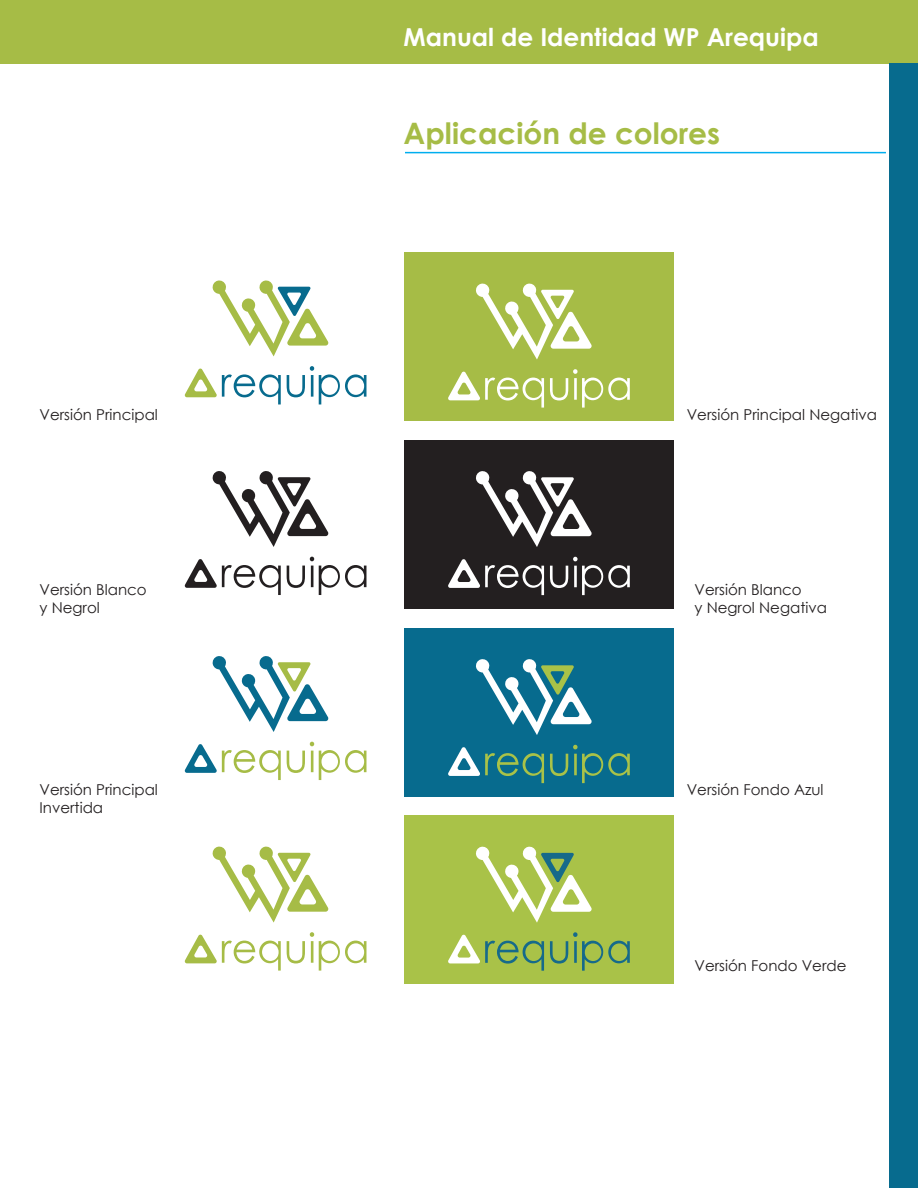
<style>
.page{position:relative;width:918px;height:1188px;background:#fff}
.page>*{position:absolute;margin:0;border:0;box-sizing:border-box;transform-origin:0 0}
.t1{font:700 29.55px "Century Gothic";color:#a6bc46}
.t2{font:700 24.75px "Century Gothic";color:#fff}
.t3{font:15px/18px "Century Gothic";color:#231f20}
</style>
<div class="page">
<div style="left:404px;top:253px;width:270px;height:168px;background:#a6bc46"></div>
<div style="left:0;top:0;width:918px;height:63px;background:#a6bc46"></div>
<hr style="left:405px;top:152px;width:481px;height:1px;background:#00aeef">
<div style="left:890px;top:63px;width:28px;height:1125px;background:#076b8e"></div>
<svg style="left:212px;top:280px;width:117px;height:76px"></svg>
<svg style="left:287px;top:366px;width:79px;height:38px"></svg>
<svg style="left:184px;top:368px;width:97px;height:36px"></svg>
<svg style="left:476px;top:283px;width:116px;height:77px"></svg>
<svg style="left:550px;top:369px;width:80px;height:39px"></svg>
<svg style="left:448px;top:371px;width:96px;height:37px"></svg>
<div style="left:404px;top:440px;width:270px;height:168px;background:#231f20"></div>
<svg style="left:212px;top:471px;width:117px;height:76px"></svg>
<svg style="left:287px;top:557px;width:79px;height:38px"></svg>
<svg style="left:184px;top:559px;width:97px;height:36px"></svg>
<svg style="left:476px;top:471px;width:116px;height:76px"></svg>
<svg style="left:550px;top:557px;width:80px;height:38px"></svg>
<svg style="left:448px;top:559px;width:96px;height:36px"></svg>
<div style="left:404px;top:628px;width:270px;height:168px;background:#076b8e"></div>
<svg style="left:212px;top:656px;width:117px;height:76px"></svg>
<svg style="left:287px;top:742px;width:79px;height:38px"></svg>
<svg style="left:184px;top:744px;width:97px;height:36px"></svg>
<svg style="left:476px;top:659px;width:116px;height:76px"></svg>
<svg style="left:550px;top:745px;width:80px;height:38px"></svg>
<svg style="left:448px;top:747px;width:96px;height:36px"></svg>
<div style="left:404px;top:816px;width:270px;height:168px;background:#a9c248"></div>
<svg style="left:212px;top:846px;width:117px;height:77px"></svg>
<svg style="left:287px;top:932px;width:79px;height:39px"></svg>
<svg style="left:184px;top:934px;width:97px;height:37px"></svg>
<svg style="left:476px;top:846px;width:116px;height:77px"></svg>
<svg style="left:550px;top:932px;width:80px;height:39px"></svg>
<svg style="left:448px;top:934px;width:96px;height:37px"></svg>
<h2 class="t2" style="left:404px;top:18px;width:417px">Manual de Identidad WP Arequipa</h2>
<p class="t3" style="left:40px;top:405px;width:120px">Versión Principal</p>
<h1 class="t1" style="left:404px;top:110px;width:318px">Aplicación de colores</h1>
<p class="t3" style="left:687px;top:405px;width:192px">Versión Principal Negativa</p>
<p class="t3" style="left:40px;top:580px;width:109px">Versión Blanco y Negrol</p>
<p class="t3" style="left:695px;top:580px;width:134px">Versión Blanco<br>y Negrol Negativa</p>
<p class="t3" style="left:40px;top:781px;width:120px">Versión Principal<br>Invertida</p>
<p class="t3" style="left:687px;top:780px;width:138px">Versión Fondo Azul</p>
<p class="t3" style="left:695px;top:956px;width:154px">Versión Fondo Verde</p>
</div>
